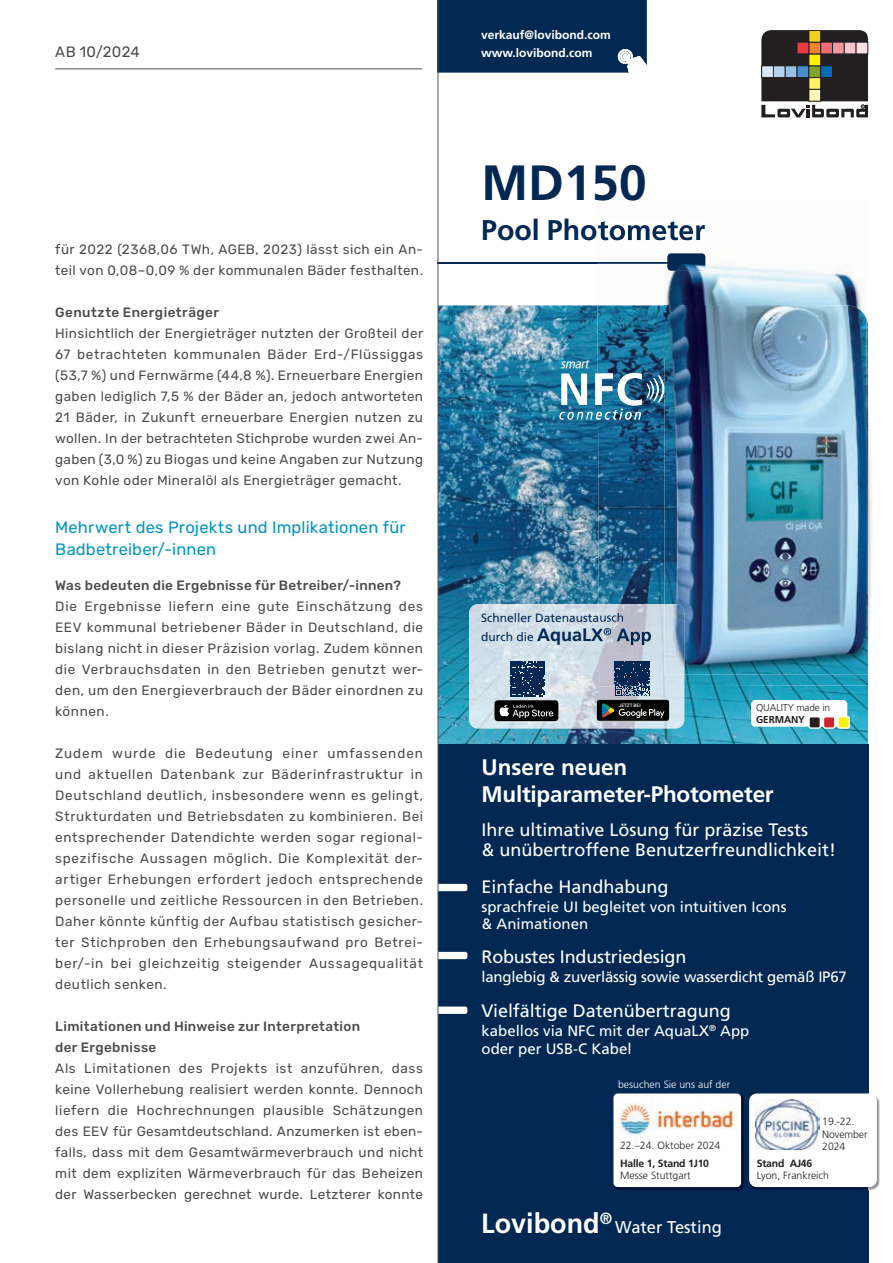
<style>
.page{position:relative;width:893px;height:1263px;background:#fff}
.page>*{position:absolute;margin:0;border:0;box-sizing:border-box;transform-origin:0 0}
.t1{font:700 49.5px "Frutiger LT Pro";color:#002853}
.t2{font:700 28.5px "Frutiger LT Pro";color:#002853}
.t3{font:700 27.75px "Frutiger LT Pro";color:#fff}
.t4{font:700 22.5px/27px "Frutiger LT Pro";letter-spacing:-.01em;color:#fff}
.t5{font:18px/19.5px "Frutiger LT Pro";color:#fff}
.t6{font:700 18px "Frutiger LT Pro";color:#002853}
.t7{font:16.95px "Frutiger LT Pro";color:#fff}
.t8{font:16.5px/22.5px "Rubik";letter-spacing:.01em;color:#0197c2}
.t9{font:15px/16.2px "Frutiger LT Pro";color:#fff}
.t10{font:15px "Rubik";letter-spacing:.015em;color:#4b4c4d}
.t11{font:13.5px/21px "Rubik";letter-spacing:.03em;color:#4b4c4d;text-align:justify}
.t12{font:500 13.5px/21px "Rubik";letter-spacing:.025em;color:#4b4c4d}
.t13{font:700 12px/18px "Frutiger LT Pro";color:#fff}
.t14{font:12px "Frutiger LT Pro";color:#002853}
.t15{font:300 10.5px/12.6px "Frutiger LT Pro";color:#231f20}
.t16{font:700 10.5px "Frutiger LT Pro";letter-spacing:-.02em;color:#231f20}
.t17{font:300 10.5px "Frutiger LT Pro";color:#fff}
.t18{font:300 10.05px "Frutiger LT Pro";letter-spacing:-.01em;color:#231f20}
.t19{font:700 10.05px "Frutiger LT Pro";letter-spacing:-.01em;color:#231f20}
.t20{font:500 4.65px "Google Sans";letter-spacing:.025em;color:#fff}
.s1{font-weight:400;font-size:12px}
</style>
<div class="page">
<hr style="left:55px;top:68px;width:753px;height:1px;background:#4b4c4d">
<div style="left:422px;top:53px;width:38px;height:38px;background:#fff"></div>
<img style="left:438px;top:0;width:442px;height:1263px">
<p class="t10" style="left:55px;top:43px;width:86px">AB 10/2024</p>
<p class="t11" style="left:55px;top:239px;width:369px">für 2022 (2368,06 TWh, AGEB, 2023) lässt sich ein An&shy;teil von 0,08–0,09 % der kommunalen Bäder festhalten.</p>
<p class="t12" style="left:55px;top:302px;width:165px">Genutzte Energieträger</p>
<p class="t11" style="left:55px;top:323px;width:369px">Hinsichtlich der Energieträger nutzten der Großteil der 67 betrachteten kommunalen Bäder Erd-/Flüssiggas (53,7 %) und Fernwärme (44,8 %). Erneuerbare Energien gaben lediglich 7,5 % der Bäder an, jedoch antworteten 21 Bäder, in Zukunft erneuerbare Energien nutzen zu wollen. In der betrachteten Stichprobe wurden zwei An&shy;gaben (3,0 %) zu Biogas und keine Angaben zur Nutzung von Kohle oder Mineralöl als Energieträger gemacht.</p>
<p class="t8" style="left:55px;top:516px;width:352px">Mehrwert des Projekts und Implikationen für<br>Badbetreiber/-innen</p>
<p class="t12" style="left:55px;top:575px;width:347px">Was bedeuten die Ergebnisse für Betreiber/-innen?</p>
<p class="t11" style="left:55px;top:596px;width:369px">Die Ergebnisse liefern eine gute Einschätzung des EEV kommunal betriebener Bäder in Deutschland, die bislang nicht in dieser Präzision vorlag. Zudem können die Verbrauchsdaten in den Betrieben genutzt wer&shy;den, um den Energieverbrauch der Bäder einordnen zu können.</p>
<p class="t11" style="left:55px;top:743px;width:369px">Zudem wurde die Bedeutung einer umfassenden und aktuellen Datenbank zur Bäderinfrastruktur in Deutschland deutlich, insbesondere wenn es gelingt, Strukturdaten und Betriebsdaten zu kombinieren. Bei entsprechender Datendichte werden sogar regional&shy;spezifische Aussagen möglich. Die Komplexität der&shy;artiger Erhebungen erfordert jedoch entsprechende personelle und zeitliche Ressourcen in den Betrieben.<br>Daher könnte künftig der Aufbau statistisch gesicher&shy;ter Stichproben den Erhebungsaufwand pro Betrei&shy;ber/-in bei gleichzeitig steigender Aussagequalität deutlich senken.</p>
<p class="t12" style="left:55px;top:1016px;width:306px">Limitationen und Hinweise zur Interpretation der Ergebnisse</p>
<p class="t11" style="left:55px;top:1058px;width:369px">Als Limitationen des Projekts ist anzuführen, dass keine Vollerhebung realisiert werden konnte. Dennoch liefern die Hochrechnungen plausible Schätzungen des EEV für Gesamtdeutschland. Anzumerken ist eben&shy;falls, dass mit dem Gesamtwärmeverbrauch und nicht mit dem expliziten Wärmeverbrauch für das Beheizen der Wasserbecken gerechnet wurde. Letzterer konnte</p>
<p class="t13" style="left:481px;top:26px;width:131px">verkauf@lovibond.com www.lovibond.com</p>
<h1 class="t1" style="left:481px;top:154px;width:167px">MD150</h1>
<h2 class="t2" style="left:481px;top:213px;width:226px">Pool Photometer</h2>
<p class="t14" style="left:481px;top:610px;width:144px">Schneller Datenaustausch</p>
<h3 class="t6" style="left:481px;top:624px;width:172px"><span class="s1">durch die</span> AquaLX<sup>®</sup> App</h3>
<p class="t20" style="left:619px;top:702px;width:23px">JETZT BEI</p>
<p class="t18" style="left:756px;top:702px;width:76px">QUALITY made in</p>
<p class="t19" style="left:756px;top:713px;width:50px">GERMANY</p>
<h3 class="t4" style="left:481px;top:754px;width:294px">Unsere neuen<br>Multiparameter-Photometer</h3>
<h3 class="t5" style="left:481px;top:820px;width:356px">Ihre ultimative Lösung für präzise Tests<br>&amp; unübertroffene Benutzerfreundlichkeit!</h3>
<h3 class="t5" style="left:481px;top:877px;width:189px">Einfache Handhabung</h3>
<p class="t9" style="left:481px;top:899px;width:307px">sprachfreie UI begleitet von intuitiven Icons &amp; Animationen</p>
<h3 class="t5" style="left:481px;top:947px;width:206px">Robustes Industriedesign</h3>
<p class="t9" style="left:481px;top:969px;width:367px">langlebig &amp; zuverlässig sowie wasserdicht gemäß IP67</p>
<h3 class="t5" style="left:481px;top:1001px;width:251px">Vielfältige Datenübertragung</h3>
<p class="t9" style="left:481px;top:1022px;width:269px;line-height:18px">kabellos via NFC mit der AquaLX<sup>®</sup> App oder per USB-C Kabel</p>
<p class="t17" style="left:618px;top:1078px;width:114px">besuchen Sie uns auf der</p>
<p class="t15" style="left:620px;top:1139px;width:102px">22.–24. Oktober 2024</p>
<p class="t16" style="left:620px;top:1157px;width:91px">Halle 1, Stand 1J10</p>
<p class="t15" style="left:620px;top:1169px;width:72px">Messe Stuttgart</p>
<h3 class="t3" style="left:481px;top:1207px;width:133px">Lovibond<sup>®</sup></h3>
<p class="t7" style="left:615px;top:1217px;width:108px">Water Testing</p>
<p class="t15" style="left:822px;top:1115px;width:47px">19.-22.<br>November<br>2024</p>
<p class="t16" style="left:757px;top:1156px;width:57px">Stand AJ46</p>
<p class="t15" style="left:757px;top:1169px;width:74px">Lyon, Frankreich</p>
</div>
